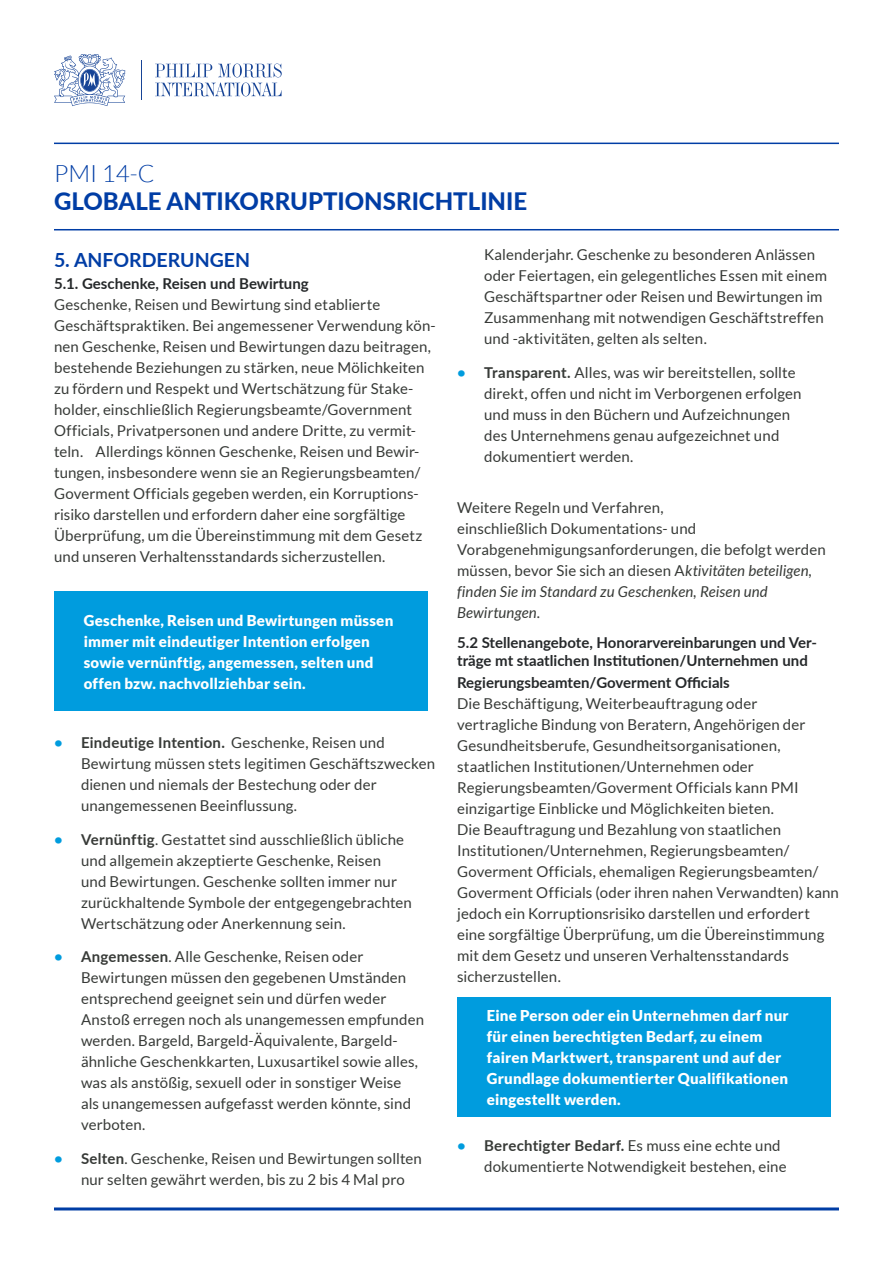
<style>
.page{position:relative;width:893px;height:1263px;background:#fff}
.page>*{position:absolute;margin:0;border:0;box-sizing:border-box;transform-origin:0 0}
.t1{font:800 24px "Lato";color:#003da5}
.t2{font:300 24px "Lato";color:#003da5}
.t3{font:700 19.5px "Lato";color:#003da5}
.t4{font:15px/21px "Lato";letter-spacing:.01em;color:#373a37}
.t5{font:900 15px/21px "Lato";letter-spacing:.015em;color:#fff}
.t6{font:700 15px/18px "Lato";color:#25282a}
.s1{font-weight:700;color:#009cde}
.s2{font-weight:700}
.s3{font-style:italic}
</style>
<div class="page">
<div style="left:54px;top:591px;width:374px;height:120px;background:#009cde"></div>
<div style="left:457px;top:997px;width:374px;height:120px;background:#009cde"></div>
<hr style="left:54px;top:143px;width:785px;height:1px;background:#003da5">
<hr style="left:54px;top:229px;width:785px;height:1px;background:#003da5">
<hr style="left:54px;top:1207px;width:785px;height:3px;background:#003da5">
<hr style="left:141px;top:60px;width:1px;height:40px;background:#174496">
<svg style="left:155px;top:64px;width:127px;height:32px"></svg>
<svg style="left:54px;top:54px;width:71px;height:52px"></svg>
<h1 class="t2" style="left:54px;top:160px;width:102px">PMI 14-C</h1>
<h1 class="t1" style="left:54px;top:183px;width:475px">GLOBALE ANTIKORRUPTIONSRICHTLINIE</h1>
<h2 class="t3" style="left:54px;top:246px;width:198px">5. ANFORDERUNGEN</h2>
<p class="t6" style="left:54px;top:274px;width:256px">5.1. Geschenke, Reisen und Bewirtung</p>
<p class="t4" style="left:54px;top:294px;width:383px">Geschenke, Reisen und Bewirtung sind etablierte Geschäftspraktiken. Bei angemessener Verwendung kön&shy;nen Geschenke, Reisen und Bewirtungen dazu beitragen, bestehende Beziehungen zu stärken, neue Mölichkeiten zu fördern und Respekt und Wertschätzung für Stake&shy;holder, einschließlich Regierungsbeamte/Government Officials, Privatpersonen und andere Dritte, zu vermit&shy;teln. Allerdings können Geschenke, Reisen und Bewir&shy;tungen, insbesondere wenn sie an Regierungsbeamten/ Goverment Officials gegeben werden, ein Korruptions&shy;risiko darstellen und erfordern daher eine sorgfältige Überprüfung, um die Übereinstimmung mit dem Gesetz und unseren Verhaltensstandards sicherzustellen.</p>
<p class="t5" style="left:84px;top:609px;width:311px">Geschenke, Reisen und Bewirtungen müssen immer mit eindeutiger Intention erfolgen sowie vernünftig, angemessen, selten und offen bzw. nachvollziehbar sein.</p>
<p class="t4" style="left:81px;top:732px;width:356px;text-indent:-27px"><span class="s1">•</span> <span class="s2">Eindeutige Intention.</span> Geschenke, Reisen und Bewirtung müssen stets legitimen Geschäftszwecken dienen und niemals der Bestechung oder der unangemessenen Beeinflussung.</p>
<p class="t4" style="left:81px;top:828px;width:332px;text-indent:-27px"><span class="s1">•</span> <span class="s2">Vernünftig</span>. Gestattet sind ausschließlich übliche und allgemein akzeptierte Geschenke, Reisen<br>und Bewirtungen. Geschenke sollten immer nur zurückhaltende Symbole der entgegengebrachten Wertschätzung oder Anerkennung sein.</p>
<p class="t4" style="left:81px;top:946px;width:345px;text-indent:-27px"><span class="s1">•</span> <span class="s2">Angemessen</span>. Alle Geschenke, Reisen oder Bewirtungen müssen den gegebenen Umständen entsprechend geeignet sein und dürfen weder Anstoß erregen noch als unangemessen empfunden werden. Bargeld, Bargeld-Äquivalente, Bargeld&shy;ähnliche Geschenkkarten, Luxusartikel sowie alles, was als anstößig, sexuell oder in sonstiger Weise<br>als unangemessen aufgefasst werden könnte, sind verboten.</p>
<p class="t4" style="left:81px;top:1148px;width:342px;text-indent:-27px"><span class="s1">•</span> <span class="s2">Selten</span>. Geschenke, Reisen und Bewirtungen sollten nur selten gewährt werden, bis zu 2 bis 4 Mal pro</p>
<p class="t4" style="left:484px;top:244px;width:344px">Kalenderjahr. Geschenke zu besonderen Anlässen oder Feiertagen, ein gelegentliches Essen mit einem Geschäftspartner oder Reisen und Bewirtungen im Zusammenhang mit notwendigen Geschäftstreffen und -aktivitäten, gelten als selten.</p>
<p class="t4" style="left:484px;top:362px;width:319px;text-indent:-27px"><span class="s1">•</span> <span class="s2">Transparent.</span> Alles, was wir bereitstellen, sollte direkt, offen und nicht im Verborgenen erfolgen und muss in den Büchern und Aufzeichnungen des Unternehmens genau aufgezeichnet und dokumentiert werden.</p>
<p class="t4" style="left:457px;top:496px;width:370px">Weitere Regeln und Verfahren,<br>einschließlich Dokumentations- und Vorabgenehmigungsanforderungen, die befolgt werden müssen, bevor Sie sich an diesen A<span class="s3">ktivitäten beteiligen, finden Sie im Standard zu Geschenken, Reisen und Bewirtungen.</span></p>
<p class="t6" style="left:457px;top:633px;width:361px">5.2 Stellenangebote, Honorarvereinbarungen und Ver&shy;träge mt staatlichen Institutionen/Unternehmen und</p>
<p class="t6" style="left:457px;top:673px;width:274px">Regierungsbeamten/Goverment Officials</p>
<p class="t4" style="left:457px;top:693px;width:383px">Die Beschäftigung, Weiterbeauftragung oder vertragliche Bindung von Beratern, Angehörigen der Gesundheitsberufe, Gesundheitsorganisationen, staatlichen Institutionen/Unternehmen oder Regierungsbeamten/Goverment Officials kann PMI einzigartige Einblicke und Möglichkeiten bieten.<br>Die Beauftragung und Bezahlung von staatlichen Institutionen/Unternehmen, Regierungsbeamten/ Goverment Officials, ehemaligen Regierungsbeamten/ Goverment Officials (oder ihren nahen Verwandten) kann jedoch ein Korruptionsrisiko darstellen und erfordert eine sorgfältige Überprüfung, um die Übereinstimmung mit dem Gesetz und unseren Verhaltensstandards sicherzustellen.</p>
<p class="t5" style="left:487px;top:1005px;width:303px">Eine Person oder ein Unternehmen darf nur für einen berechtigten Bedarf, zu einem fairen Marktwert, transparent und auf der Grundlage dokumentierter Qualifikationen eingestellt werden.</p>
<p class="t4" style="left:484px;top:1135px;width:304px;text-indent:-27px"><span class="s1">•</span> <span class="s2">Berechtigter Bedarf.</span> Es muss eine echte und dokumentierte Notwendigkeit bestehen, eine</p>
</div>
